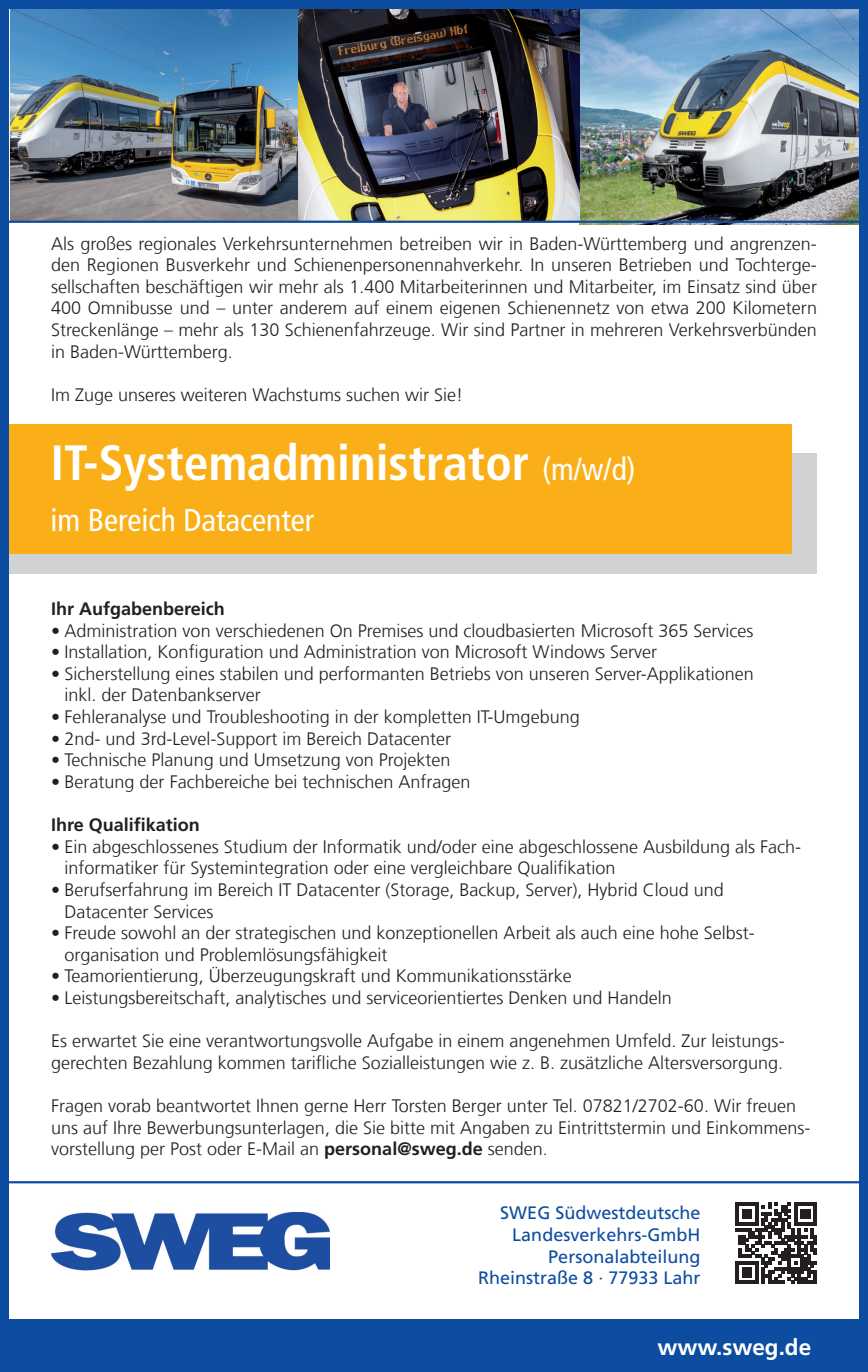
<style>
.page{position:relative;width:868px;height:1372px;background:#fff}
.page>*{position:absolute;margin:0;border:0;box-sizing:border-box;transform-origin:0 0}
.t1{font:700 condensed 49.5px "Frutiger LT Com";color:#fff}
.t2{font:condensed 31.5px "Frutiger LT Com";color:#fff}
.t3{font:700 22.5px "Frutiger LT Com";color:#fff}
.t4{font:300 18px/21.6px "Frutiger LT Com";color:#231f20}
.t5{font:18px/21.6px "Frutiger LT Com";color:#0d4da1;text-align:right}
.t6{font:700 18px "Frutiger LT Com";color:#231f20}
.s1{font-weight:400;font-size:31.5px}
.s2{font-weight:700}
</style>
<div class="page">
<div style="left:0;top:453px;width:816px;height:121px;background:#d1d2d4"></div>
<div style="left:0;top:424px;width:791px;height:129px;background:#faaf18"></div>
<img style="left:11px;top:10px;width:287px;height:211px">
<img style="left:579px;top:10px;width:278px;height:214px">
<img style="left:298px;top:10px;width:281px;height:211px">
<hr style="left:2px;top:221px;width:865px;height:2px;background:#0d4da1">
<div style="left:0;top:0;width:867px;height:1371px;border:9px solid #0d4da1"></div>
<svg style="left:735px;top:1202px;width:81px;height:81px"></svg>
<img style="left:51px;top:1212px;width:279px;height:59px">
<div style="left:0;top:1319px;width:867px;height:51px;background:#0d4da1"></div>
<hr style="left:0;top:1181px;width:867px;height:2px;background:#0d4da1">
<p class="t4" style="left:51px;top:233px;width:767px;text-align:justify">Als großes regionales Verkehrsunternehmen betreiben wir in Baden-Württemberg und angrenzen&shy;den Regionen Busverkehr und Schienenpersonennahverkehr. In unseren Betrieben und Tochterge&shy;sellschaften beschäftigen wir mehr als 1.400 Mitarbeiterinnen und Mitarbeiter, im Einsatz sind über 400 Omnibusse und – unter anderem auf einem eigenen Schienennetz von etwa 200 Kilometern Streckenlänge – mehr als 130 Schienenfahrzeuge. Wir sind Partner in mehreren Verkehrsverbünden in Baden-Württemberg.</p>
<p class="t4" style="left:51px;top:384px;width:413px">Im Zuge unseres weiteren Wachstums suchen wir Sie!</p>
<h1 class="t1" style="left:50px;top:433px;width:586px">IT-Systemadministrator <span class="s1">(m/w/d)</span></h1>
<h2 class="t2" style="left:50px;top:502px;width:265px">im Bereich Datacenter</h2>
<p class="t6" style="left:51px;top:598px;width:175px">Ihr Aufgabenbereich</p>
<p class="t4" style="left:51px;top:619px;width:703px">• Administration von verschiedenen On Premises und cloudbasierten Microsoft 365 Services</p>
<p class="t4" style="left:51px;top:641px;width:607px">• Installation, Konfiguration und Administration von Microsoft Windows Server</p>
<p class="t4" style="left:65px;top:663px;width:690px;text-indent:-14px">• Sicherstellung eines stabilen und performanten Betriebs von unseren Server-Applikationen inkl. der Datenbankserver</p>
<p class="t4" style="left:51px;top:706px;width:530px">• Fehleranalyse und Troubleshooting in der kompletten IT-Umgebung</p>
<p class="t4" style="left:51px;top:727px;width:401px">• 2nd- und 3rd-Level-Support im Bereich Datacenter</p>
<p class="t4" style="left:51px;top:749px;width:401px">• Technische Planung und Umsetzung von Projekten</p>
<p class="t4" style="left:51px;top:771px;width:421px">• Beratung der Fachbereiche bei technischen Anfragen</p>
<p class="t6" style="left:51px;top:814px;width:150px">Ihre Qualifikation</p>
<p class="t4" style="left:65px;top:835px;width:738px;text-indent:-14px">• Ein abgeschlossenes Studium der Informatik und/oder eine abgeschlossene Ausbildung als Fach&shy;informatiker für Systemintegration oder eine vergleichbare Qualifikation</p>
<p class="t4" style="left:65px;top:879px;width:660px;text-indent:-14px">• Berufserfahrung im Bereich IT Datacenter (Storage, Backup, Server), Hybrid Cloud und<br>Datacenter Services</p>
<p class="t4" style="left:65px;top:922px;width:691px;text-indent:-14px">• Freude sowohl an der strategischen und konzeptionellen Arbeit als auch eine hohe Selbst&shy;organisation und Problemlösungsfähigkeit</p>
<p class="t4" style="left:51px;top:965px;width:522px">• Teamorientierung, Überzeugungskraft und Kommunikationsstärke</p>
<p class="t4" style="left:51px;top:987px;width:622px">• Leistungsbereitschaft, analytisches und serviceorientiertes Denken und Handeln</p>
<p class="t4" style="left:51px;top:1030px;width:735px">Es erwartet Sie eine verantwortungsvolle Aufgabe in einem angenehmen Umfeld. Zur leistungs&shy;gerechten Bezahlung kommen tarifliche Sozialleistungen wie z. B. zusätzliche Altersversorgung.</p>
<p class="t4" style="left:51px;top:1095px;width:760px">Fragen vorab beantwortet Ihnen gerne Herr Torsten Berger unter Tel. 07821/2702-60. Wir freuen uns auf Ihre Bewerbungsunterlagen, die Sie bitte mit Angaben zu Eintrittstermin und Einkommens&shy;vorstellung per Post oder E-Mail an <span class="s2">personal@sweg.de</span> senden.</p>
<p class="t5" style="left:478px;top:1202px;width:224px">SWEG Südwestdeutsche<br>Landesverkehrs-GmbH<br>Personalabteilung<br>Rheinstraße 8 · 77933 Lahr</p>
<p class="t3" style="left:657px;top:1333px;width:155px">www.sweg.de</p>
</div>
